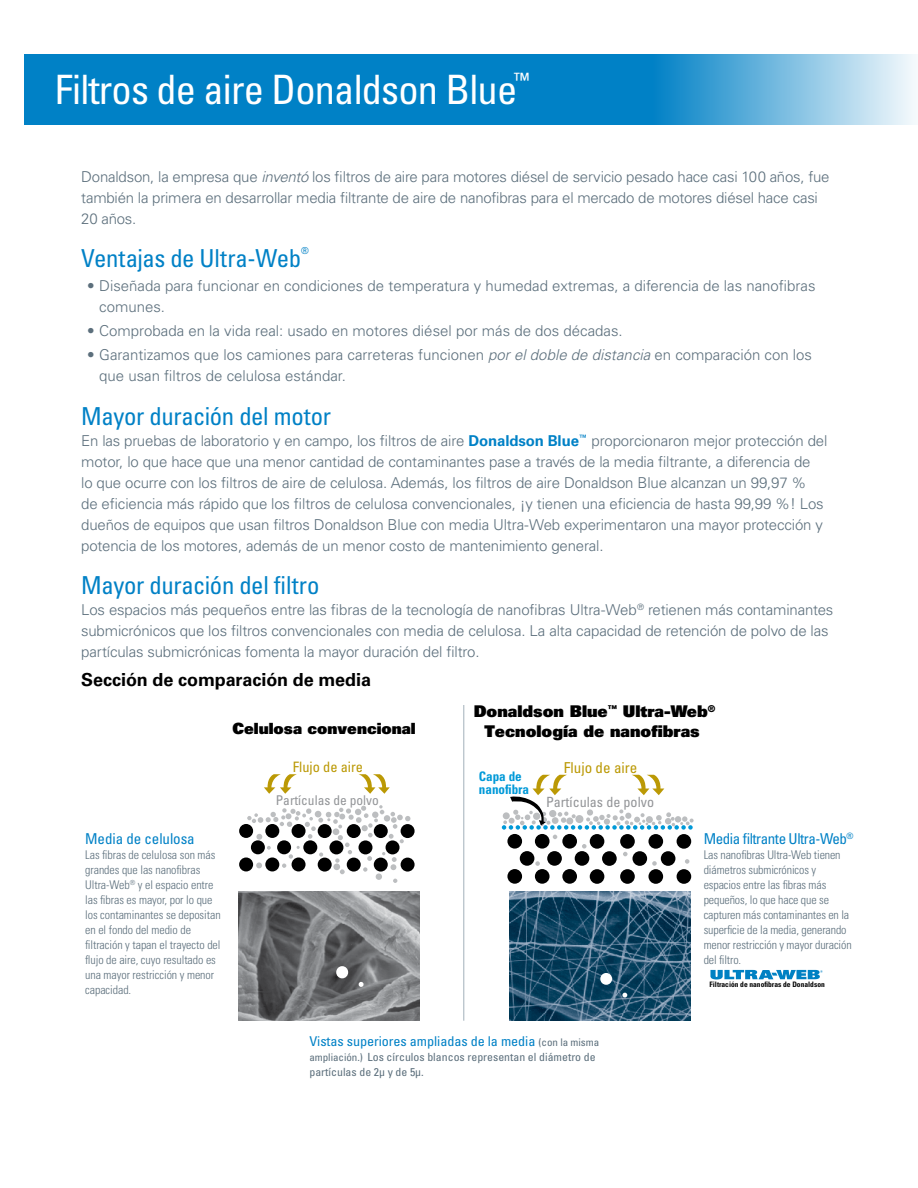
<style>
.page{position:relative;width:918px;height:1188px;background:#fff}
.page>*{position:absolute;margin:0;border:0;box-sizing:border-box;transform-origin:0 0}
.t1{font:condensed 40.5px "Univers LT Std";letter-spacing:-.02em;color:#fff}
.t2{font:condensed 24.75px "Univers LT Std";letter-spacing:-.015em;color:#0081c6}
.t3{font:700 18px "Univers LT Std";letter-spacing:-.005em;color:#000}
.t4{font:16.2px/19.4px "Univers LT Std X Black";color:#000;text-align:center}
.t5{font:15.45px "Univers LT Std X Black";color:#000}
.t6{font:300 15px/21px "Univers LT Std";letter-spacing:-.01em;color:#5c6f7c}
.t7{font:condensed 15px "Univers LT Std";letter-spacing:-.03em;color:#0081c6}
.t8{font:condensed 15px "Univers LT Std";letter-spacing:-.005em;color:#0081c6}
.t9{font:condensed 15px "Univers LT Std";color:#bb9905}
.t10{font:condensed 14.4px "Univers LT Std";color:#bb9905}
.t11{font:condensed 14.1px "Univers LT Std";color:#939598}
.t12{font:condensed 13.5px "Univers LT Std";letter-spacing:-.005em;color:#0081c6;scale:1.05 1}
.t13{font:condensed 13.5px "Univers LT Std";color:#939598}
.t14{font:700 condensed 13.2px/12.8px "Univers LT Std";color:#0099d8}
.t15{font:300 condensed 12px/15px "Univers LT Std";letter-spacing:-.005em;color:#5c6f7c}
.t16{font:condensed 11.25px/15px "Univers LT Std";color:#5c6f7c;scale:1.05 1}
.t17{font:condensed 9.6px "Univers LT Std";color:#0081c6}
.t18{font:700 condensed 7.5px "Univers LT Std";color:#000}
.s1{font-style:italic}
.s2{font-weight:700;color:#0081c6}
.s3{font-size:10.5px;color:#5c6f7c}
.s4{font-size:10.5px}
</style>
<div class="page">
<svg style="left:710px;top:970px;width:113px;height:9px"></svg>
<div style="left:239px;top:824px;width:14px;height:14px;background:#000;border-radius:50%"></div>
<div style="left:401px;top:824px;width:14px;height:14px;background:#000;border-radius:50%"></div>
<div style="left:239px;top:857px;width:14px;height:14px;background:#000;border-radius:50%"></div>
<div style="left:401px;top:858px;width:14px;height:14px;background:#000;border-radius:50%"></div>
<svg style="left:247px;top:805px;width:163px;height:78px"></svg>
<svg style="left:264px;top:774px;width:33px;height:20px"></svg>
<svg style="left:359px;top:774px;width:31px;height:20px"></svg>
<div style="left:507px;top:869px;width:15px;height:15px;background:#000;border-radius:50%"></div>
<div style="left:535px;top:869px;width:15px;height:15px;background:#000;border-radius:50%"></div>
<div style="left:562px;top:869px;width:15px;height:15px;background:#000;border-radius:50%"></div>
<div style="left:590px;top:869px;width:14px;height:15px;background:#000;border-radius:50%"></div>
<div style="left:620px;top:869px;width:15px;height:15px;background:#000;border-radius:50%"></div>
<div style="left:648px;top:869px;width:15px;height:15px;background:#000;border-radius:50%"></div>
<div style="left:677px;top:869px;width:14px;height:15px;background:#000;border-radius:50%"></div>
<svg style="left:502px;top:775px;width:192px;height:91px"></svg>
<img style="left:239px;top:892px;width:181px;height:129px">
<div style="left:338px;top:968px;width:9px;height:9px;background:#fff;border-radius:50%"></div>
<div style="left:336px;top:966px;width:12px;height:12px;border:3px solid #fff;border-radius:50%"></div>
<svg style="left:359px;top:982px;width:5px;height:5px"></svg>
<img style="left:509px;top:892px;width:181px;height:129px">
<hr style="left:464px;top:705px;width:1px;height:316px;background:#a2b0ba">
<div style="left:602px;top:974px;width:9px;height:9px;background:#fff;border-radius:50%"></div>
<div style="left:600px;top:973px;width:12px;height:12px;border:3px solid #fff;border-radius:50%"></div>
<svg style="left:622px;top:993px;width:5px;height:4px"></svg>
<svg style="left:24px;top:54px;width:892px;height:71px;background:#2492cd"></svg>
<h1 class="t1" style="left:55px;top:64px;width:476px">Filtros de aire Donaldson Blue<sup>™</sup></h1>
<p class="t6" style="left:81px;top:166px;width:750px">Donaldson, la empresa que <span class="s1">inventó</span> los filtros de aire para motores diésel de servicio pesado hace casi 100 años, fue también la primera en desarrollar media filtrante de aire de nanofibras para el mercado de motores diésel hace casi<br>20 años.</p>
<h2 class="t2" style="left:81px;top:243px;width:222px">Ventajas de Ultra-Web</h2>
<p class="t17" style="left:301px;top:245px;width:9px">®</p>
<p class="t6" style="left:99px;top:276px;width:718px;text-indent:-12px">• Diseñada para funcionar en condiciones de temperatura y humedad extremas, a diferencia de las nanofibras comunes.</p>
<p class="t6" style="left:87px;top:321px;width:537px">• Comprobada en la vida real: usado en motores diésel por más de dos décadas.</p>
<p class="t6" style="left:99px;top:345px;width:714px;text-indent:-12px">• Garantizamos que los camiones para carreteras funcionen <span class="s1">por el doble de distancia</span> en comparación con los que usan filtros de celulosa estándar.</p>
<h2 class="t2" style="left:81px;top:400px;width:251px">Mayor duración del motor</h2>
<p class="t6" style="left:81px;top:430px;width:748px">En las pruebas de laboratorio y en campo, los filtros de aire <span class="s2">Donaldson Blue</span><sup>™</sup> proporcionaron mejor protección del motor, lo que hace que una menor cantidad de contaminantes pase a través de la media filtrante, a diferencia de<br>lo que ocurre con los filtros de aire de celulosa. Además, los filtros de aire Donaldson Blue alcanzan un 99,97 %<br>de eficiencia más rápido que los filtros de celulosa convencionales, ¡y tienen una eficiencia de hasta 99,99 %! Los dueños de equipos que usan filtros Donaldson Blue con media Ultra-Web experimentaron una mayor protección y potencia de los motores, además de un menor costo de mantenimiento general.</p>
<h2 class="t2" style="left:81px;top:569px;width:240px">Mayor duración del filtro</h2>
<p class="t6" style="left:81px;top:599px;width:754px">Los espacios más pequeños entre las fibras de la tecnología de nanofibras Ultra-Web<sup>®</sup> retienen más contaminantes submicrónicos que los filtros convencionales con media de celulosa. La alta capacidad de retención de polvo de las partículas submicrónicas fomenta la mayor duración del filtro.</p>
<p class="t3" style="left:81px;top:669px;width:291px">Sección de comparación de media</p>
<p class="t8" style="left:85px;top:829px;width:111px">Media de celulosa</p>
<p class="t15" style="left:85px;top:847px;width:137px">Las fibras de celulosa son más grandes que las nanofibras<br>Ultra-Web<sup>®</sup> y el espacio entre las fibras es mayor, por lo que los contaminantes se depositan en el fondo del medio de filtración y tapan el trayecto del flujo de aire, cuyo resultado es una mayor restricción y menor capacidad.</p>
<p class="t5" style="left:233px;top:719px;width:185px">Celulosa convencional</p>
<p class="t10" style="left:293px;top:758px;width:72px">Flujo de aire</p>
<p class="t13" style="left:276px;top:791px;width:105px">Partículas de polvo</p>
<p class="t4" style="left:474px;top:701px;width:243px">Donaldson Blue<sup>™</sup> Ultra-Web<sup>®<br></sup>Tecnología de nanofibras</p>
<p class="t9" style="left:564px;top:758px;width:75px">Flujo de aire</p>
<p class="t11" style="left:546px;top:793px;width:110px">Partículas de polvo</p>
<p class="t14" style="left:479px;top:770px;width:52px">Capa de nanofibra</p>
<p class="t7" style="left:704px;top:829px;width:151px">Media filtrante Ultra-Web<sup>®</sup></p>
<p class="t15" style="left:704px;top:847px;width:149px">Las nanofibras Ultra-Web tienen diámetros submicrónicos y espacios entre las fibras más pequeños, lo que hace que se capturen más contaminantes en la superficie de la media, generando menor restricción y mayor duración del filtro.</p>
<p class="t18" style="left:710px;top:980px;width:117px">Filtración de nanofibras de Donaldson</p>
<p class="t12" style="left:309px;top:1033px;width:277px">Vistas superiores ampliadas de la media <span class="s3">(con la misma</span></p>
<p class="t16" style="left:309px;top:1050px;width:274px"><span class="s4">ampliación.)</span> Los círculos blancos representan el diámetro de partículas de 2µ y de 5µ.</p>
</div>
